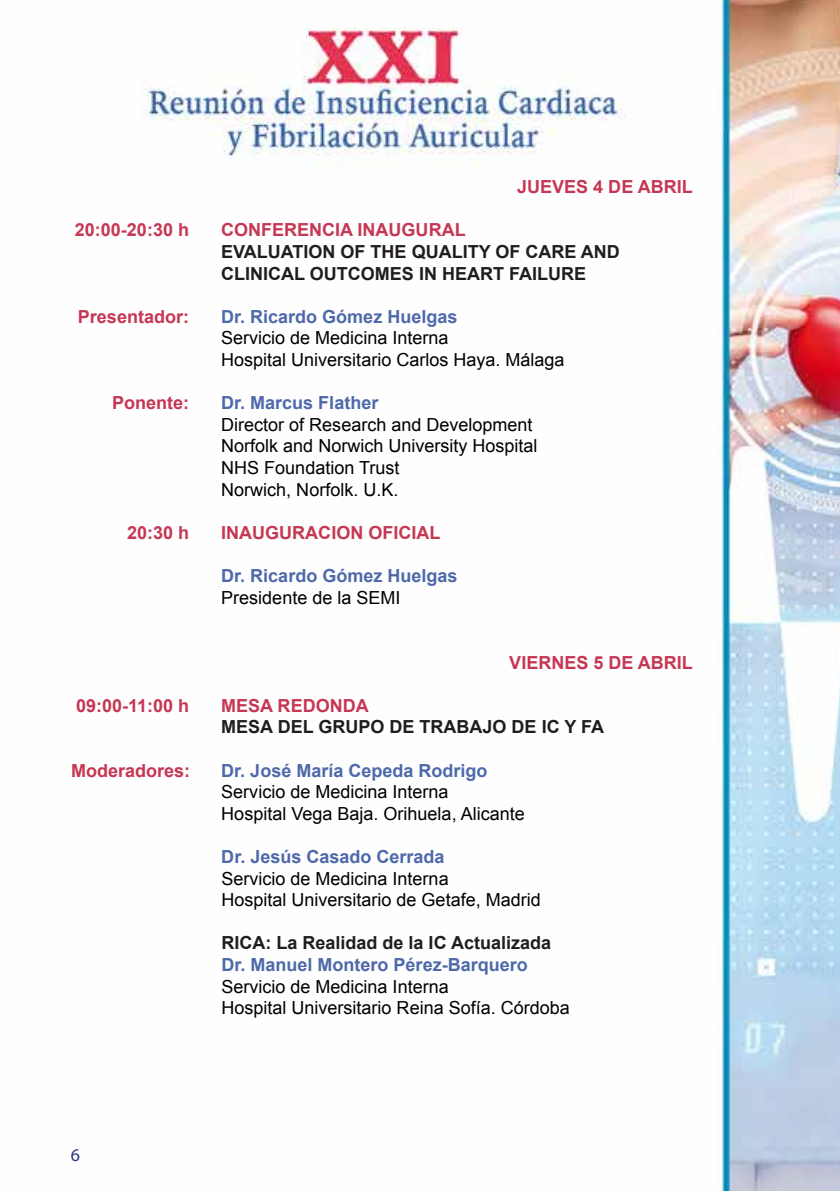
<style>
.page{position:relative;width:840px;height:1191px;background:#fff}
.page>*{position:absolute;margin:0;border:0;box-sizing:border-box;transform-origin:0 0}
.t1{font:18px/21.6px "Arial";color:#000}
.t2{font:700 18px "Arial";color:#c63753}
.t3{font:700 18px "Arial";color:#4e69aa}
.t4{font:700 18px/21.6px "Arial";color:#211d1e}
.t5{font:18px "Myriad Pro";color:#283583}
</style>
<div class="page">
<img style="left:142px;top:0;width:697px;height:1191px">
<p class="t2" style="left:517px;top:175px;width:177px">JUEVES 4 DE ABRIL</p>
<p class="t2" style="left:75px;top:218px;width:116px">20:00-20:30 h</p>
<p class="t2" style="left:221px;top:218px;width:246px">CONFERENCIA INAUGURAL</p>
<p class="t4" style="left:221px;top:241px;width:400px">EVALUATION OF THE QUALITY OF CARE AND<br>CLINICAL OUTCOMES IN HEART FAILURE</p>
<p class="t2" style="left:78px;top:305px;width:113px">Presentador:</p>
<p class="t3" style="left:221px;top:305px;width:238px">Dr. Ricardo Gómez Huelgas</p>
<p class="t1" style="left:221px;top:327px;width:345px">Servicio de Medicina Interna<br>Hospital Universitario Carlos Haya. Málaga</p>
<p class="t2" style="left:112px;top:391px;width:79px">Ponente:</p>
<p class="t3" style="left:221px;top:391px;width:159px">Dr. Marcus Flather</p>
<p class="t1" style="left:221px;top:414px;width:318px">Director of Research and Development<br>Norfolk and Norwich University Hospital<br>NHS Foundation Trust<br>Norwich, Norfolk. U.K.</p>
<p class="t2" style="left:127px;top:521px;width:64px">20:30 h</p>
<p class="t2" style="left:221px;top:521px;width:220px">INAUGURACION OFICIAL</p>
<p class="t3" style="left:221px;top:564px;width:238px">Dr. Ricardo Gómez Huelgas</p>
<p class="t1" style="left:221px;top:587px;width:181px">Presidente de la SEMI</p>
<p class="t2" style="left:509px;top:650px;width:185px">VIERNES 5 DE ABRIL</p>
<p class="t2" style="left:76px;top:693px;width:115px">09:00-11:00 h</p>
<p class="t2" style="left:221px;top:693px;width:149px">MESA REDONDA</p>
<p class="t4" style="left:221px;top:717px;width:384px">MESA DEL GRUPO DE TRABAJO DE IC Y FA</p>
<p class="t2" style="left:71px;top:758px;width:121px">Moderadores:</p>
<p class="t3" style="left:221px;top:758px;width:268px">Dr. José María Cepeda Rodrigo</p>
<p class="t1" style="left:221px;top:781px;width:305px">Servicio de Medicina Interna<br>Hospital Vega Baja. Orihuela, Alicante</p>
<p class="t3" style="left:221px;top:845px;width:225px">Dr. Jesús Casado Cerrada</p>
<p class="t1" style="left:221px;top:867px;width:321px">Servicio de Medicina Interna<br>Hospital Universitario de Getafe, Madrid</p>
<p class="t4" style="left:221px;top:933px;width:331px">RICA: La Realidad de la IC Actualizada</p>
<p class="t3" style="left:221px;top:953px;width:308px">Dr. Manuel Montero Pérez-Barquero</p>
<p class="t1" style="left:221px;top:975px;width:350px">Servicio de Medicina Interna<br>Hospital Universitario Reina Sofía. Córdoba</p>
<p class="t5" style="left:71px;top:1143px;width:11px">6</p>
</div>
